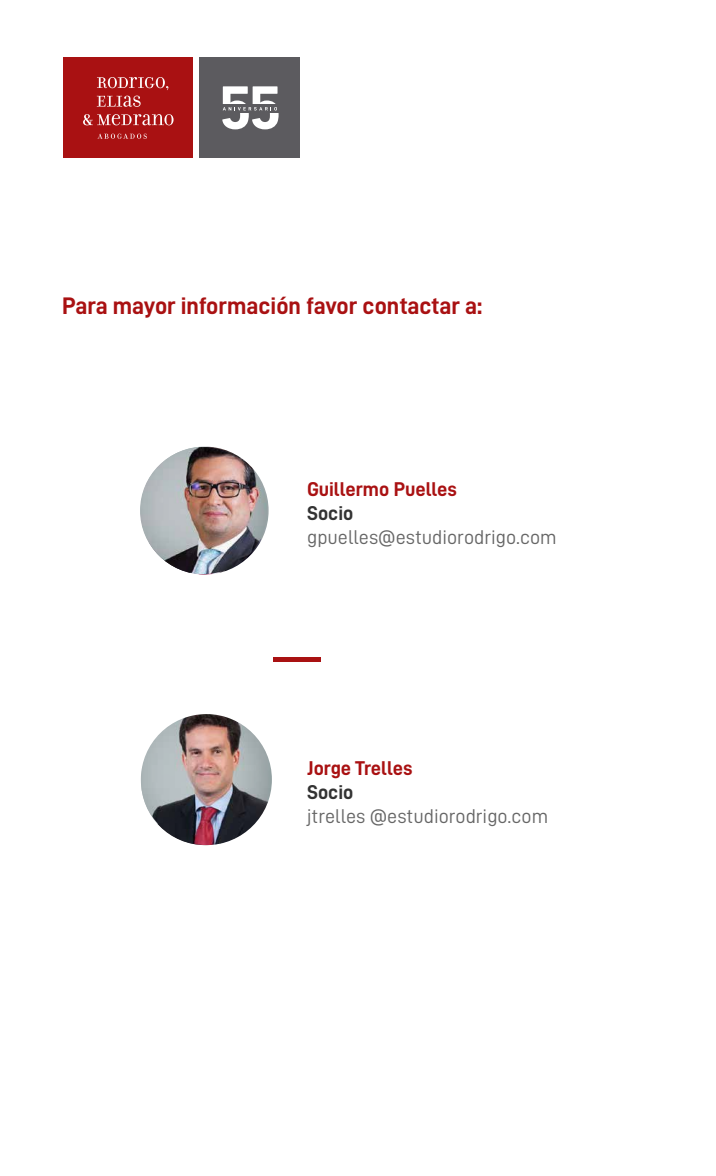
<style>
.page{position:relative;width:716px;height:1176px;background:#fff}
.page>*{position:absolute;margin:0;border:0;box-sizing:border-box;transform-origin:0 0}
.t1{font:24px "D DIN Bold";color:#a91112}
.t2{font:20px "D DIN";color:#666}
.t3{font:20px "D DIN Bold";color:#a91112}
.t4{font:20px "D DIN Bold";color:#333}
</style>
<div class="page">
<div style="left:64px;top:58px;width:129px;height:100px;background:#a91112"></div>
<svg style="left:97px;top:77px;width:71px;height:13px"></svg>
<svg style="left:97px;top:96px;width:44px;height:11px"></svg>
<svg style="left:83px;top:114px;width:90px;height:11px"></svg>
<svg style="left:97px;top:134px;width:50px;height:5px"></svg>
<div style="left:199px;top:58px;width:101px;height:100px;background:#5c5b5f"></div>
<svg style="left:222px;top:86px;width:56px;height:43px"></svg>
<hr style="left:273px;top:657px;width:47px;height:4px;background:#a91112">
<img style="left:140px;top:447px;width:127px;height:127px;border-radius:64px">
<img style="left:141px;top:714px;width:131px;height:131px;border-radius:65px">
<p class="t1" style="left:62px;top:293px;width:422px">Para mayor información favor contactar a:</p>
<p class="t3" style="left:307px;top:478px;width:151px">Guillermo Puelles</p>
<p class="t4" style="left:307px;top:502px;width:48px">Socio</p>
<p class="t2" style="left:307px;top:526px;width:251px">gpuelles@estudiorodrigo.com</p>
<p class="t3" style="left:307px;top:757px;width:107px">Jorge Trelles</p>
<p class="t4" style="left:307px;top:781px;width:48px">Socio</p>
<p class="t2" style="left:307px;top:805px;width:242px">jtrelles @estudiorodrigo.com</p>
</div>
